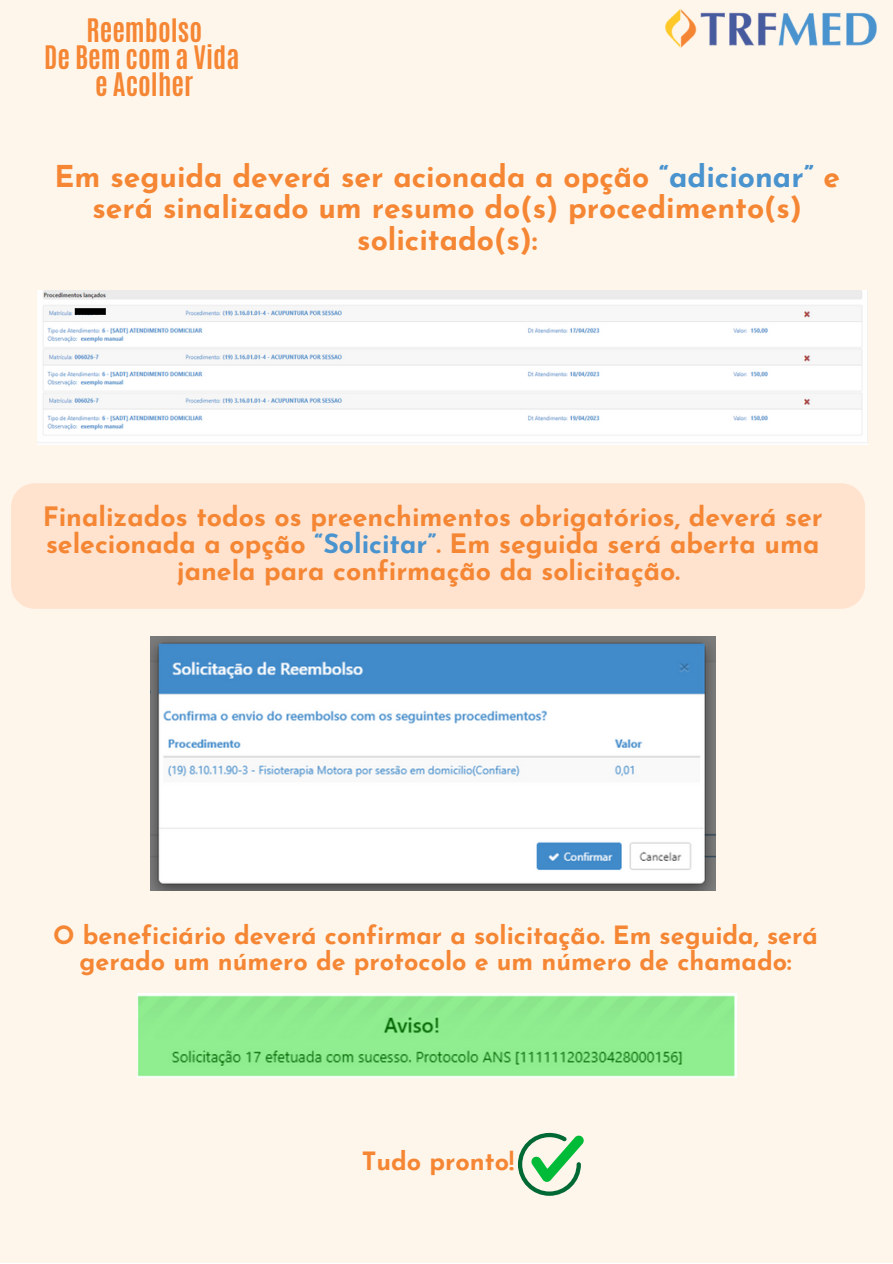
<style>
.page{position:relative;width:893px;height:1264px;background:#fff}
.page>*{position:absolute;margin:0;border:0;box-sizing:border-box;transform-origin:0 0}
.t1{font:700 30px/31.5px "Josefin Sans";color:#f58634;text-align:center}
.t2{font:700 27px "Antonio";color:#f58634}
.t3{font:700 26.7px/27px "Josefin Sans";color:#f58634;text-align:center}
.t4{font:700 25.2px/25.8px "Josefin Sans";color:#f58634;text-align:center}
.s1{color:#4993ce}
</style>
<div class="page">
<div style="left:0;top:0;width:892px;height:1262px;background:#fff6eb"></div>
<img style="left:664px;top:9px;width:213px;height:39px">
<div style="left:11px;top:483px;width:854px;height:126px;background:#ffe3cf;border-radius:24px"></div>
<img style="left:150px;top:637px;width:565px;height:254px">
<img style="left:137px;top:993px;width:599px;height:84px">
<svg style="left:518px;top:1132px;width:66px;height:63px"></svg>
<img style="left:37px;top:290px;width:830px;height:154px">
<p class="t2" style="left:86px;top:11px;width:117px">Reembolso</p>
<p class="t2" style="left:44px;top:38px;width:196px">De Bem com a Vida</p>
<p class="t2" style="left:95px;top:65px;width:99px">e Acolher</p>
<p class="t1" style="left:55px;top:164px;width:787px">Em seguida deverá ser acionada a opção <span class="s1">“adicionar”</span> e será sinalizado um resumo do(s) procedimento(s) solicitado(s):</p>
<p class="t3" style="left:43px;top:505px;width:781px">Finalizados todos os preenchimentos obrigatórios, deverá ser selecionada a opção <span class="s1">“Solicitar”</span>. Em seguida será aberta uma janela para confirmação da solicitação.</p>
<p class="t4" style="left:53px;top:924px;width:766px">O beneficiário deverá confirmar a solicitação. Em seguida, será gerado um número de protocolo e um número de chamado:</p>
<p class="t4" style="left:362px;top:1151px;width:154px">Tudo pronto!</p>
</div>
